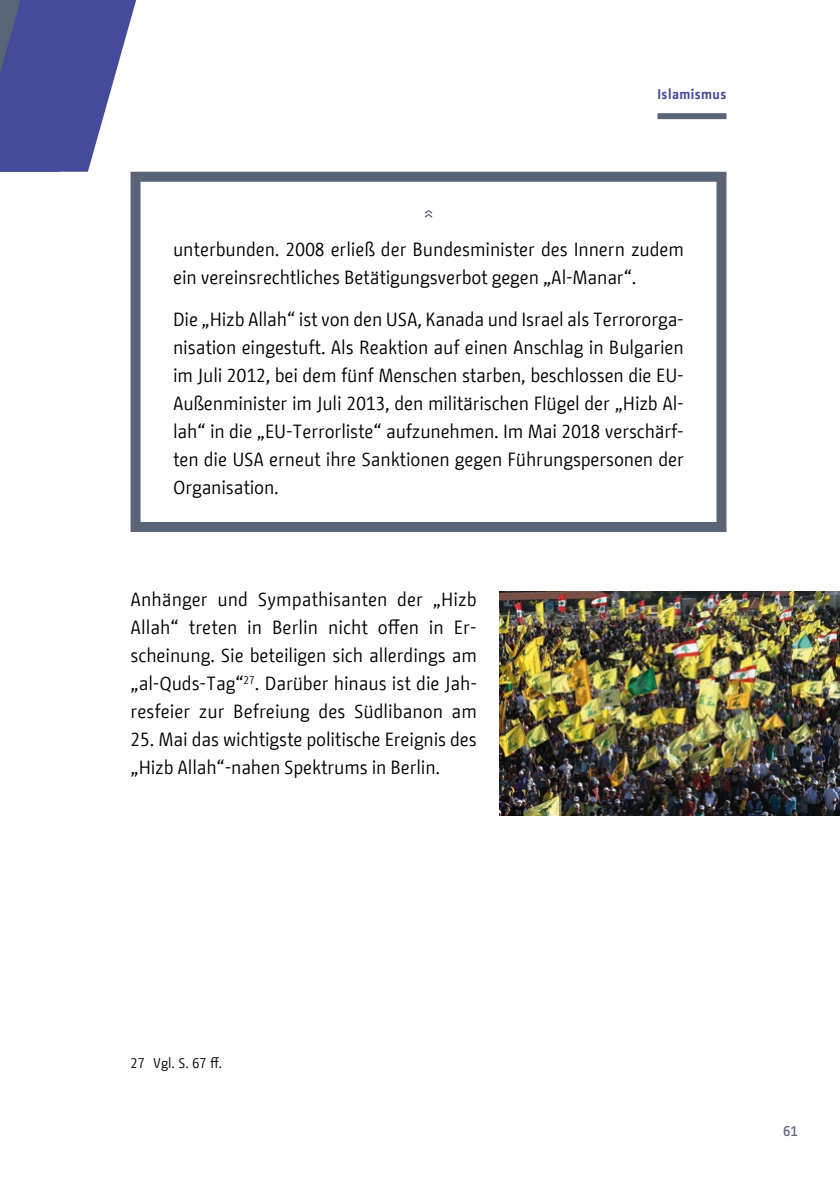
<style>
.page{position:relative;width:840px;height:1191px;background:#fff}
.page>*{position:absolute;margin:0;border:0;box-sizing:border-box;transform-origin:0 0}
.t1{font:19px/28px "BMF Change";letter-spacing:-.01em;color:#000;text-align:justify}
.t2{font:14px "BMF Change";color:#000}
.t3{font:700 14px "BMF Change";letter-spacing:.03em;color:#454b9a}
.t4{font:500 14px "BMF Change";color:#5a6477}
</style>
<div class="page">
<div style="left:657px;top:113px;width:69px;height:6px;background:#5a6477"></div>
<div style="left:130px;top:172px;width:596px;height:360px;border:10px solid #5a6477"></div>
<svg style="left:424px;top:210px;width:8px;height:8px"></svg>
<img style="left:499px;top:592px;width:340px;height:224px">
<svg style="left:0;top:0;width:136px;height:172px"></svg>
<p class="t3" style="left:657px;top:84px;width:70px">Islamismus</p>
<p class="t1" style="left:173px;top:235px;width:512px">unterbunden. 2008 erließ der Bundesminister des Innern zudem ein vereinsrechtliches Betätigungsverbot gegen „Al-Manar“.</p>
<p class="t1" style="left:173px;top:305px;width:512px">Die „Hizb Allah“ ist von den USA, Kanada und Israel als Terrororga&shy;nisation eingestuft. Als Reaktion auf einen Anschlag in Bulgarien im Juli 2012, bei dem fünf Menschen starben, beschlossen die EU-Außenminister im Juli 2013, den militärischen Flügel der „Hizb Al&shy;lah“ in die „EU-Terrorliste“ aufzunehmen. Im Mai 2018 verschärf&shy;ten die USA erneut ihre Sanktionen gegen Führungspersonen der Organisation.</p>
<p class="t1" style="left:130px;top:585px;width:348px">Anhänger und Sympathisanten der „Hizb Allah“ treten in Berlin nicht offen in Er&shy;scheinung. Sie beteiligen sich allerdings am „al-Quds-Tag“<sup>27</sup>. Darüber hinaus ist die Jah&shy;resfeier zur Befreiung des Südlibanon am</p>
<p class="t1" style="left:130px;top:725px;width:347px">25. Mai das wichtigste politische Ereignis des „Hizb Allah“-nahen Spektrums in Berlin.</p>
<p class="t2" style="left:130px;top:1053px;width:93px">27 Vgl. S. 67 ff.</p>
<p class="t4" style="left:782px;top:1121px;width:16px">61</p>
</div>
